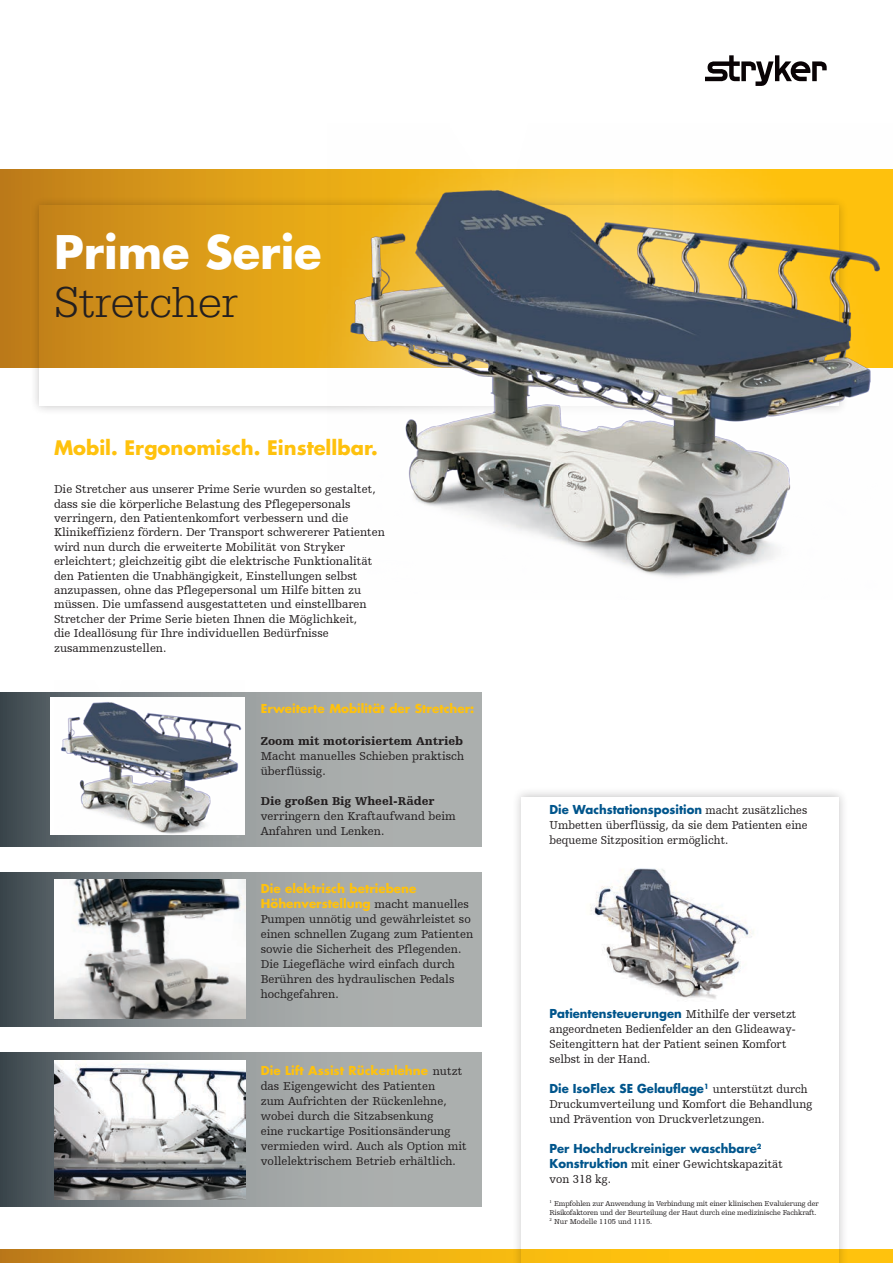
<style>
.page{position:relative;width:893px;height:1263px;background:#fff}
.page>*{position:absolute;margin:0;border:0;box-sizing:border-box;transform-origin:0 0}
.t1{font:700 45px "Futura Std";color:#fff}
.t2{font:300 45px "Egyptienne URW";color:#231f20}
.t3{font:700 19.5px "Futura Std";color:#ffc20d}
.t4{font:12px/15px "Humanist Slabserif 712 BT";color:#231f20}
.t5{font:700 12px "Futura For Stryker";color:#00558c}
.t6{font:700 12px/15px "Futura For Stryker";color:#ffc20d}
.t7{font:900 12px "Humanist Slabserif 712 BT";color:#231f20}
.t8{font:7.35px/9px "Humanist Slabserif 712 BT";letter-spacing:-.02em;color:#231f20}
.s1{font-family:"Humanist Slabserif 712 BT";font-weight:400;color:#231f20}
.s2{font-family:"Futura For Stryker";font-weight:700;color:#00558c}
</style>
<div class="page">
<svg style="left:0;top:692px;width:482px;height:154px;background:#979c9c"></svg>
<svg style="left:0;top:1249px;width:893px;height:14px;background:#e0a215"></svg>
<svg style="left:0;top:169px;width:256px;height:198px;background:#c88719"></svg>
<div style="left:29px;top:196px;width:820px;height:220px;background:#231f20;opacity:.25"></div>
<svg style="left:39px;top:205px;width:217px;height:201px"></svg>
<svg style="left:0;top:872px;width:482px;height:154px;background:#94999a"></svg>
<svg style="left:0;top:1053px;width:482px;height:154px;background:#94999a"></svg>
<div style="left:512px;top:787px;width:337px;height:476px;background:#231f20;opacity:.25"></div>
<div style="left:521px;top:796px;width:318px;height:467px;background:#fff"></div>
<svg style="left:706px;top:55px;width:121px;height:31px"></svg>
<img style="left:54px;top:880px;width:191px;height:139px">
<img style="left:54px;top:1060px;width:191px;height:139px">
<img style="left:256px;top:169px;width:72px;height:247px">
<img style="left:328px;top:169px;width:565px;height:409px">
<img style="left:54px;top:692px;width:191px;height:149px">
<img style="left:590px;top:868px;width:162px;height:131px">
<h1 class="t1" style="left:54px;top:222px;width:269px">Prime Serie</h1>
<h1 class="t2" style="left:54px;top:276px;width:186px">Stretcher</h1>
<h2 class="t3" style="left:54px;top:435px;width:325px">Mobil. Ergonomisch. Einstellbar.</h2>
<p class="t4" style="left:54px;top:482px;width:333px;line-height:14.4px">Die Stretcher aus unserer Prime Serie wurden so gestaltet, dass sie die körperliche Belastung des Pflegepersonals verringern, den Patientenkomfort verbessern und die Klinikeffizienz fördern. Der Transport schwererer Patienten wird nun durch die erweiterte Mobilität von Stryker erleichtert; gleichzeitig gibt die elektrische Funktionalität den Patienten die Unabhängigkeit, Einstellungen selbst anzupassen, ohne das Pflegepersonal um Hilfe bitten zu müssen. Die umfassend ausgestatteten und einstellbaren Stretcher der Prime Serie bieten Ihnen die Möglichkeit,<br>die Ideallösung für Ihre individuellen Bedürfnisse zusammenzustellen.</p>
<p class="t6" style="left:261px;top:701px;width:215px">Erweiterte Mobilität der Stretcher:</p>
<p class="t7" style="left:261px;top:733px;width:204px">Zoom mit motorisiertem Antrieb</p>
<p class="t4" style="left:261px;top:748px;width:205px">Macht manuelles Schieben praktisch überflüssig.</p>
<p class="t7" style="left:261px;top:793px;width:175px">Die großen Big Wheel-Räder</p>
<p class="t4" style="left:261px;top:808px;width:196px">verringern den Kraftaufwand beim<br>Anfahren und Lenken.</p>
<p class="t6" style="left:261px;top:881px;width:209px">Die elektrisch betriebene<br>Höhenverstellung <span class="s1">macht manuelles</span></p>
<p class="t4" style="left:261px;top:911px;width:214px">Pumpen unnötig und gewährleistet so einen schnellen Zugang zum Patienten sowie die Sicherheit des Pflegenden.<br>Die Liegefläche wird einfach durch Berühren des hydraulischen Pedals hochgefahren.</p>
<p class="t6" style="left:261px;top:1063px;width:203px">Die Lift Assist Rückenlehne <span class="s1">nutzt</span></p>
<p class="t4" style="left:261px;top:1078px;width:207px">das Eigengewicht des Patienten<br>zum Aufrichten der Rückenlehne, wobei durch die Sitzabsenkung<br>eine ruckartige Positionsänderung vermieden wird. Auch als Option mit vollelektrischem Betrieb erhältlich.</p>
<p class="t5" style="left:549px;top:801px;width:259px">Die Wachstationsposition <span class="s1">macht zusätzliches</span></p>
<p class="t4" style="left:549px;top:817px;width:260px">Umbetten überflüssig, da sie dem Patienten eine bequeme Sitzposition ermöglicht.</p>
<p class="t5" style="left:549px;top:1005px;width:248px">Patientensteuerungen <span class="s1">Mithilfe der versetzt</span></p>
<p class="t4" style="left:549px;top:1021px;width:248px">angeordneten Bedienfelder an den Glideaway-<br>Seitengittern hat der Patient seinen Komfort selbst in der Hand.</p>
<p class="t5" style="left:549px;top:1080px;width:260px">Die IsoFlex SE Gelauflage<sup>1</sup> <span class="s1">unterstützt durch</span></p>
<p class="t4" style="left:549px;top:1096px;width:265px">Druckumverteilung und Komfort die Behandlung und Prävention von Druckverletzungen.</p>
<p class="t5" style="left:549px;top:1140px;width:214px">Per Hochdruckreiniger waschbare<sup>2</sup></p>
<p class="t4" style="left:549px;top:1156px;width:235px"><span class="s2">Konstruktion</span> mit einer Gewichtskapazität von 318 kg.</p>
<p class="t8" style="left:549px;top:1198px;width:271px"><sup>1</sup> Empfohlen zur Anwendung in Verbindung mit einer klinischen Evaluierung der<br>Risikofaktoren und der Beurteilung der Haut durch eine medizinische Fachkraft.<br><sup>2</sup> Nur Modelle 1105 und 1115.</p>
</div>
